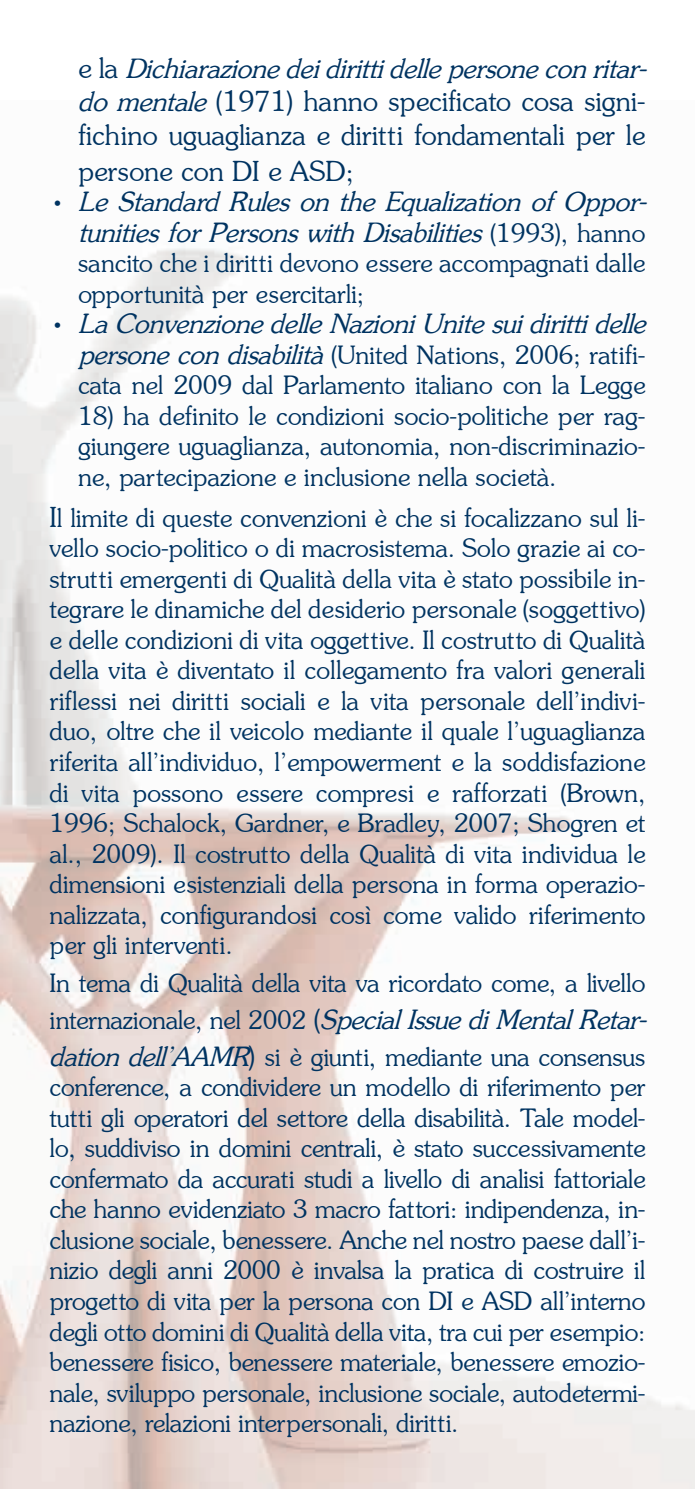
<style>
.page{position:relative;width:695px;height:1489px;background:#fff}
.page>*{position:absolute;margin:0;border:0;box-sizing:border-box;transform-origin:0 0}
.t1{font:30px/34.5px "Souvenir";color:#003361;text-align:justify}
.t2{font:27.5px/30.5px "Souvenir";color:#003361;text-align:justify}
.t3{font:italic 26.25px/30.5px "Souvenir";color:#003361}
.s1{font-style:normal;font-size:30px}
.s2{font-style:italic;font-size:26.25px}
.s3{font-style:normal;font-size:27.5px}
.s4{font-size:30px}
</style>
<div class="page">
<img style="left:0;top:248px;width:694px;height:1240px">
<svg style="left:55px;top:322px;width:5px;height:6px"></svg>
<p class="t3" style="left:78px;top:52px;width:570px"><span class="s1">e la</span> Dichiarazione dei diritti delle persone con ritar-</p>
<p class="t1" style="left:78px;top:85px;width:568px"><span class="s2">do mentale</span> (1971) hanno specificato cosa signi&shy;fichino uguaglianza e diritti fondamentali per le persone con DI e ASD;</p>
<p class="t3" style="left:78px;top:186px;width:570px">Le Standard Rules on the Equalization of Oppor&shy;tunities for Persons with Disabilities <span class="s3">(1993), hanno</span></p>
<p class="t2" style="left:78px;top:249px;width:568px">sancito che i diritti devono essere accompagnati dalle opportunità per esercitarli;</p>
<p class="t3" style="left:78px;top:308px;width:568px">La Convenzione delle Nazioni Unite sui diritti delle</p>
<p class="t2" style="left:78px;top:340px;width:568px"><span class="s2">persone con disabilità</span> (United Nations, 2006; ratifi&shy;cata nel 2009 dal Parlamento italiano con la Legge</p>
<p class="t2" style="left:78px;top:401px;width:568px">18) ha definito le condizioni socio-politiche per rag&shy;giungere uguaglianza, autonomia, non-discriminazio&shy;ne, partecipazione e inclusione nella società.</p>
<p class="t2" style="left:50px;top:503px;width:597px"><span class="s4">I</span>l limite di queste convenzioni è che si focalizzano sul li&shy;vello socio-politico o di macrosistema. Solo grazie ai co&shy;strutti emergenti di Qualità della vita è stato possibile in&shy;tegrare le dinamiche del desiderio personale (soggettivo) e delle condizioni di vita oggettive. Il costrutto di Qualità della vita è diventato il collegamento fra valori generali riflessi nei diritti sociali e la vita personale dell’indivi&shy;duo, oltre che il veicolo mediante il quale l’uguaglianza riferita all’individuo, l’empowerment e la soddisfazione di vita possono essere compresi e rafforzati (Brown, 1996; Schalock, Gardner, e Bradley, 2007; Shogren et al., 2009). Il costrutto della Qualità di vita individua le dimensioni esistenziali della persona in forma operazio&shy;nalizzata, configurandosi così come valido riferimento per gli interventi.</p>
<p class="t2" style="left:50px;top:968px;width:597px">In tema di Qualità della vita va ricordato come, a livello</p>
<p class="t3" style="left:50px;top:1003px;width:598px"><span class="s3">internazionale, nel 2002</span> <span class="s1">(</span>Special Issue di Mental Retar-</p>
<p class="t2" style="left:50px;top:1042px;width:597px"><span class="s2">dation dell’AAMR</span><span class="s4">)</span> si è giunti, mediante una consensus conference, a condividere un modello di riferimento per tutti gli operatori del settore della disabilità. Tale model&shy;lo, suddiviso in domini centrali, è stato successivamente confermato da accurati studi a livello di analisi fattoriale che hanno evidenziato 3 macro fattori: indipendenza, in&shy;clusione sociale, benessere. Anche nel nostro paese dall’i&shy;nizio degli anni 2000 è invalsa la pratica di costruire il progetto di vita per la persona con DI e ASD all’interno degli otto domini di Qualità della vita, tra cui per esempio: benessere fisico, benessere materiale, benessere emozio&shy;nale, sviluppo personale, inclusione sociale, autodetermi&shy;nazione, relazioni interpersonali, diritti.</p>
</div>
